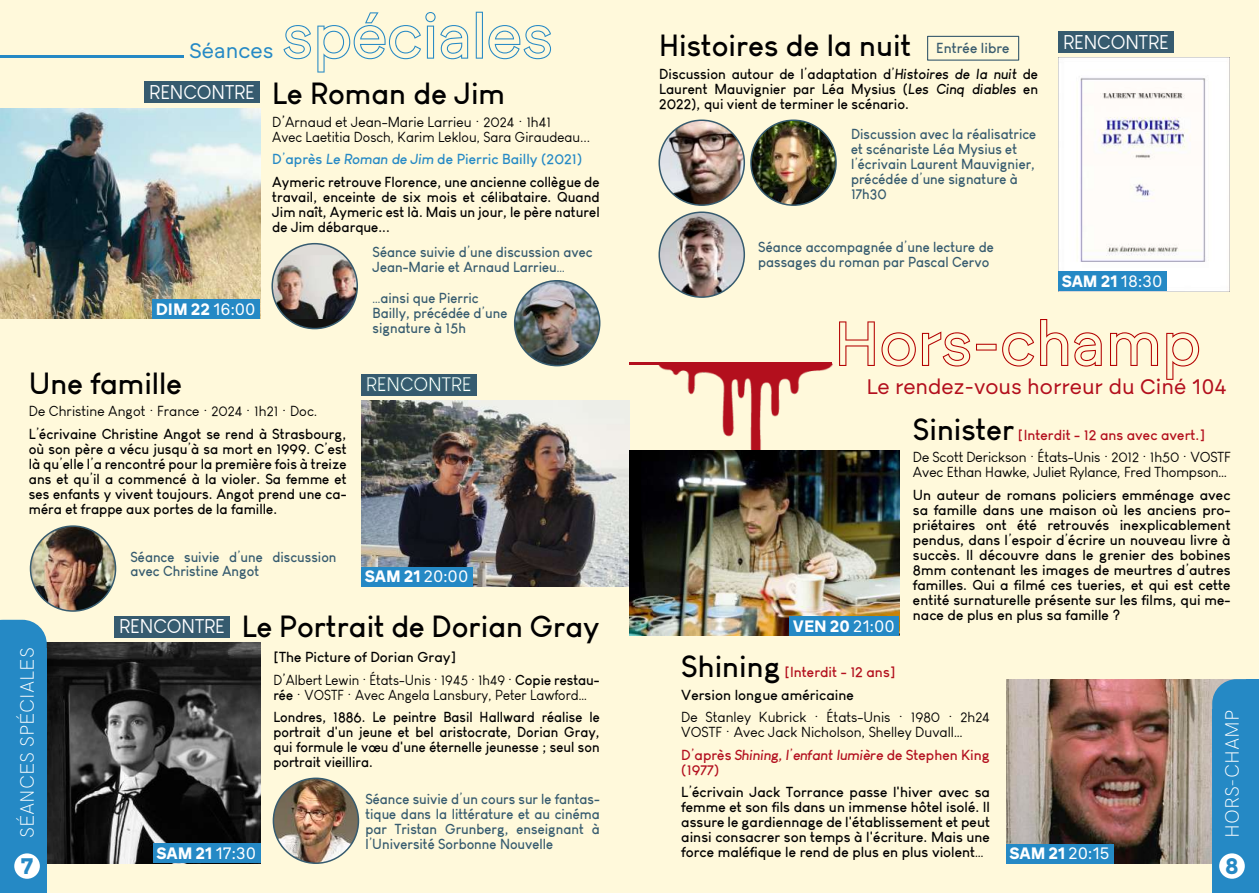
<style>
.page{position:relative;width:1259px;height:893px;background:#fff9db}
.page>*{position:absolute;margin:0;border:0;box-sizing:border-box;transform-origin:0 0}
.t1{font:700 30px "Louis George Cafe";color:#000}
.t2{font:700 22.5px "Brockmann";color:#2589c5}
.t3{font:21px "Brockmann";color:#b30f1d}
.t4{font:21px "Brockmann";color:#2589c5}
.t5{font:19.5px "Louis George Cafe";color:#fff}
.t6{font:19.5px "HK Grotesk Light Legacy";color:#fff}
.t7{font:700 16.5px "Brockmann";color:#fff}
.t8{font:700 14.25px/15px "Louis George Cafe";color:#000;text-align:justify}
.t9{font:700 14.25px/15px "Louis George Cafe";color:#365b6f;scale:.95 1}
.t10{font:14.25px/15px "Louis George Cafe";color:#000}
.t11{font:700 14.25px/15px "Louis George Cafe";color:#000;text-align:justify;scale:.95 1}
.t12{font:700 14.25px/22.5px "Louis George Cafe";color:#000;scale:.96 1}
.t13{font:700 14.25px/15px "Louis George Cafe";color:#b3101f}
.t14{font:700 14.25px/22.5px "Louis George Cafe";color:#010101}
.t15{font:700 14.25px "Louis George Cafe";color:#395b6e}
.s1{font-weight:400}
.s2{color:#2589c5}
.s3{font-weight:400;color:#2589c5}
.s4{font-style:italic;color:#2589c5}
.s5{font-style:italic}
.s6{font-weight:700;font-size:30px}
.s7{font-weight:700;color:#b30f1d}
.s8{font-size:30px;color:#000}
.s9{color:#b30f1d}
</style>
<div class="page">
<img style="left:361px;top:400px;width:268px;height:186px">
<img style="left:0;top:108px;width:260px;height:211px">
<img style="left:47px;top:642px;width:214px;height:221px">
<img style="left:31px;top:526px;width:85px;height:85px;border-radius:50%">
<div style="left:30px;top:525px;width:86px;height:87px;border:2px solid #365b6f;border-radius:50%"></div>
<svg style="left:272px;top:318px;width:85px;height:10px"></svg>
<img style="left:272px;top:255px;width:85px;height:63px">
<svg style="left:272px;top:244px;width:85px;height:11px"></svg>
<div style="left:271px;top:243px;width:87px;height:86px;border:2px solid #365b6f;border-radius:50%"></div>
<img style="left:515px;top:281px;width:85px;height:85px;border-radius:50%">
<div style="left:514px;top:280px;width:86px;height:86px;border:2px solid #365b6f;border-radius:50%"></div>
<div style="left:361px;top:374px;width:115px;height:21px;background:#365b6f"></div>
<svg style="left:367px;top:377px;width:104px;height:15px"></svg>
<div style="left:144px;top:81px;width:116px;height:22px;background:#365b6f"></div>
<div style="left:114px;top:616px;width:116px;height:21px;background:#365b6f"></div>
<svg style="left:283px;top:12px;width:268px;height:61px;background:#e9edd8"></svg>
<hr style="left:0;top:55px;width:183px;height:2px;background:#2589c5">
<div style="left:361px;top:567px;width:112px;height:19px;background:#2589c5"></div>
<div style="left:153px;top:299px;width:107px;height:20px;background:#2589c5"></div>
<div style="left:153px;top:843px;width:107px;height:20px;background:#2589c5"></div>
<img style="left:273px;top:778px;width:85px;height:85px;border-radius:50%">
<div style="left:273px;top:778px;width:86px;height:86px;border:2px solid #365b6f;border-radius:50%"></div>
<svg style="left:14px;top:620px;width:33px;height:29px"></svg>
<div style="left:0;top:620px;width:14px;height:59px;background:#2589c5"></div>
<div style="left:0;top:649px;width:47px;height:244px;background:#2589c5"></div>
<div style="left:14px;top:853px;width:26px;height:26px;background:#fff;border-radius:50%"></div>
<img style="left:641px;top:364px;width:191px;height:86px">
<img style="left:1006px;top:679px;width:206px;height:185px">
<img style="left:629px;top:450px;width:270px;height:186px">
<hr style="left:629px;top:362px;width:203px;height:2px;background:#b30f1d">
<svg style="left:839px;top:319px;width:360px;height:61px;background:#f9e6ca"></svg>
<svg style="left:1212px;top:679px;width:34px;height:30px"></svg>
<div style="left:1212px;top:709px;width:47px;height:184px;background:#2589c5"></div>
<div style="left:1219px;top:853px;width:25px;height:26px;background:#fff;border-radius:50%"></div>
<div style="left:927px;top:36px;width:92px;height:25px;border:1px solid #395b6e"></div>
<img style="left:1058px;top:58px;width:171px;height:234px">
<div style="left:1058px;top:31px;width:115px;height:22px;background:#365b6f"></div>
<img style="left:659px;top:120px;width:85px;height:85px;border-radius:50%">
<div style="left:658px;top:120px;width:87px;height:86px;border:2px solid #365b6f;border-radius:50%"></div>
<img style="left:751px;top:120px;width:85px;height:85px;border-radius:50%">
<div style="left:750px;top:120px;width:87px;height:86px;border:2px solid #365b6f;border-radius:50%"></div>
<img style="left:659px;top:212px;width:85px;height:85px;border-radius:50%">
<div style="left:658px;top:211px;width:87px;height:87px;border:2px solid #365b6f;border-radius:50%"></div>
<div style="left:1058px;top:272px;width:108px;height:19px;background:#2589c5"></div>
<div style="left:790px;top:616px;width:109px;height:20px;background:#2589c5"></div>
<div style="left:1006px;top:844px;width:108px;height:19px;background:#2589c5"></div>
<div style="left:1246px;top:679px;width:13px;height:59px;background:#2589c5"></div>
<h3 class="t4" style="left:189px;top:38px;width:86px">Séances</h3>
<h3 class="t5" style="left:149px;top:81px;width:107px">RENCONTRE</h3>
<p class="t7" style="left:156px;top:299px;width:101px">DIM 22 <span class="s1">16:00</span></p>
<h1 class="t1" style="left:272px;top:77px;width:234px">Le Roman de Jim</h1>
<p class="t10" style="left:272px;top:114px;width:319px">D’Arnaud et Jean-Marie Larrieu · 2024 · 1h41<br>Avec Laetitia Dosch, Karim Leklou, Sara Giraudeau...</p>
<p class="t8" style="left:272px;top:148px;width:329px;line-height:22.5px"><span class="s2">D</span><span class="s3">’</span><span class="s2">après</span> <span class="s4">Le Roman de Jim</span> <span class="s2">de Pierric Bailly (2021)<br></span>Aymeric retrouve Florence, une ancienne collègue de</p>
<p class="t8" style="left:272px;top:189px;width:329px">travail, enceinte de six mois et célibataire. Quand Jim naît, Aymeric est là. Mais un jour, le père naturel de Jim débarque...</p>
<p class="t9" style="left:372px;top:244px;width:233px">Séance suivie d<span class="s1">’</span>une discussion avec<br>Jean-Marie et Arnaud Larrieu<span class="s1">…</span></p>
<p class="t9" style="left:372px;top:291px;width:143px"><span class="s1">…</span>ainsi que Pierric<br>Bailly, précédée d<span class="s1">’</span>une signature à 15h</p>
<h1 class="t1" style="left:29px;top:367px;width:155px">Une famille</h1>
<p class="t8" style="left:29px;top:400px;width:319px;line-height:22.5px"><span class="s1">De Christine Angot · France · 2024 · 1h21 · Doc.<br></span>L<span class="s1">’</span>écrivaine Christine Angot se rend à Strasbourg,</p>
<p class="t8" style="left:29px;top:441px;width:319px">où son père a vécu jusqu<span class="s1">’</span>à sa mort en 1999. C<span class="s1">’</span>est là qu<span class="s1">’</span>elle l<span class="s1">’</span>a rencontré pour la première fois à treize ans et qu<span class="s1">’</span>il a commencé à la violer. Sa femme et ses enfants y vivent toujours. Angot prend une ca&shy;méra et frappe aux portes de la famille.</p>
<p class="t9" style="left:130px;top:549px;width:218px">Séance suivie d<span class="s1">’</span>une discussion avec Christine Angot</p>
<h3 class="t5" style="left:366px;top:374px;width:107px">RENCONTRE</h3>
<p class="t7" style="left:364px;top:567px;width:105px">SAM 21 <span class="s1">20:00</span></p>
<h3 class="t6" style="left:20px;top:838px;width:192px;rotate:-90deg">SÉANCES SPÉCIALES</h3>
<h2 class="t2" style="left:20px;top:853px;width:15px">7</h2>
<h3 class="t5" style="left:119px;top:616px;width:107px">RENCONTRE</h3>
<h1 class="t1" style="left:242px;top:610px;width:359px">Le Portrait de Dorian Gray</h1>
<p class="t8" style="left:273px;top:646px;width:328px;line-height:22.5px">[The Picture of Dorian Gray]<br><span class="s1">D’Albert Lewin · États-Unis · 1945 · 1h49 ·</span> Copie restau-</p>
<p class="t12" style="left:273px;top:683px;width:341px">rée <span class="s1">· VOSTF · Avec Angela Lansbury, Peter Lawford…<br></span>Londres, 1886. Le peintre Basil Hallward réalise le</p>
<p class="t11" style="left:273px;top:725px;width:345px">portrait d'un jeune et bel aristocrate, Dorian Gray, qui formule le vœu d'une éternelle jeunesse ; seul son portrait vieillira.</p>
<p class="t7" style="left:156px;top:843px;width:101px">SAM 21 <span class="s1">17:30</span></p>
<p class="t9" style="left:365px;top:792px;width:248px;text-align:justify">Séance suivie d<span class="s1">’</span>un cours sur le fantas&shy;tique dans la littérature et au cinéma par Tristan Grunberg, enseignant à l<span class="s1">’</span>Université Sorbonne Nouvelle</p>
<h1 class="t1" style="left:659px;top:29px;width:253px">Histoires de la nuit</h1>
<p class="t8" style="left:659px;top:66px;width:380px">Discussion autour de l<span class="s1">’</span>adaptation d<span class="s1">’</span><span class="s5">Histoires de la nuit</span> de Laurent Mauvignier par Léa Mysius (<span class="s5">Les Cinq diables</span> en 2022), qui vient de terminer le scénario.</p>
<p class="t15" style="left:936px;top:40px;width:75px">Entrée libre</p>
<h3 class="t5" style="left:1063px;top:31px;width:107px">RENCONTRE</h3>
<p class="t9" style="left:851px;top:127px;width:196px">Discussion avec la réalisatrice et scénariste Léa Mysius et l<span class="s1">’</span>écrivain Laurent Mauvignier, précédée d<span class="s1">’</span>une signature à<br>17h30</p>
<p class="t9" style="left:758px;top:239px;width:249px">Séance accompagnée d<span class="s1">’</span>une lecture de passages du roman par Pascal Cervo</p>
<p class="t7" style="left:1061px;top:272px;width:102px">SAM 21 <span class="s1">18:30</span></p>
<h3 class="t3" style="left:866px;top:374px;width:362px">Le rendez-vous horreur du Ciné 104</h3>
<p class="t7" style="left:793px;top:616px;width:103px">VEN 20 <span class="s1">21:00</span></p>
<p class="t10" style="left:913px;top:424px;width:319px;line-height:22.5px"><span class="s6">Sinister</span> <span class="s7">[Interdit - 12 ans avec avert.]<br></span>De Scott Derickson · États-Unis · 2012 · 1h50 · VOSTF</p>
<p class="t10" style="left:913px;top:465px;width:315px">Avec Ethan Hawke, Juliet Rylance, Fred Thompson…</p>
<p class="t8" style="left:913px;top:487px;width:319px">Un auteur de romans policiers emménage avec sa famille dans une maison où les anciens pro&shy;priétaires ont été retrouvés inexplicablement pendus, dans l<span class="s1">’</span>espoir d<span class="s1">’</span>écrire un nouveau livre à succès. Il découvre dans le grenier des bobines 8mm contenant les images de meurtres d<span class="s1">’</span>autres familles. Qui a filmé ces tueries, et qui est cette entité surnaturelle présente sur les films, qui me&shy;nace de plus en plus sa famille ?</p>
<p class="t14" style="left:681px;top:661px;width:216px"><span class="s8">Shining</span> <span class="s9">[Interdit - 12 ans]<br></span>Version longue américaine</p>
<p class="t10" style="left:681px;top:710px;width:310px">De Stanley Kubrick · États-Unis · 1980 · 2h24<br>VOSTF · Avec Jack Nicholson, Shelley Duvall…</p>
<p class="t13" style="left:681px;top:747px;width:310px">D<span class="s1">’</span>après <span class="s5">Shining, l</span><span class="s1">’</span><span class="s5">enfant lumière</span> de Stephen King (1977)</p>
<p class="t8" style="left:681px;top:785px;width:310px">L<span class="s1">’</span>écrivain Jack Torrance passe l'hiver avec sa femme et son fils dans un immense hôtel isolé. Il assure le gardiennage de l'établissement et peut ainsi consacrer son temps à l'écriture. Mais une force maléfique le rend de plus en plus violent<span class="s1">…</span></p>
<p class="t7" style="left:1009px;top:844px;width:102px">SAM 21 <span class="s1">20:15</span></p>
<h3 class="t6" style="left:1225px;top:838px;width:130px;rotate:-90deg">HORS-CHAMP</h3>
<h2 class="t2" style="left:1225px;top:852px;width:15px">8</h2>
</div>
